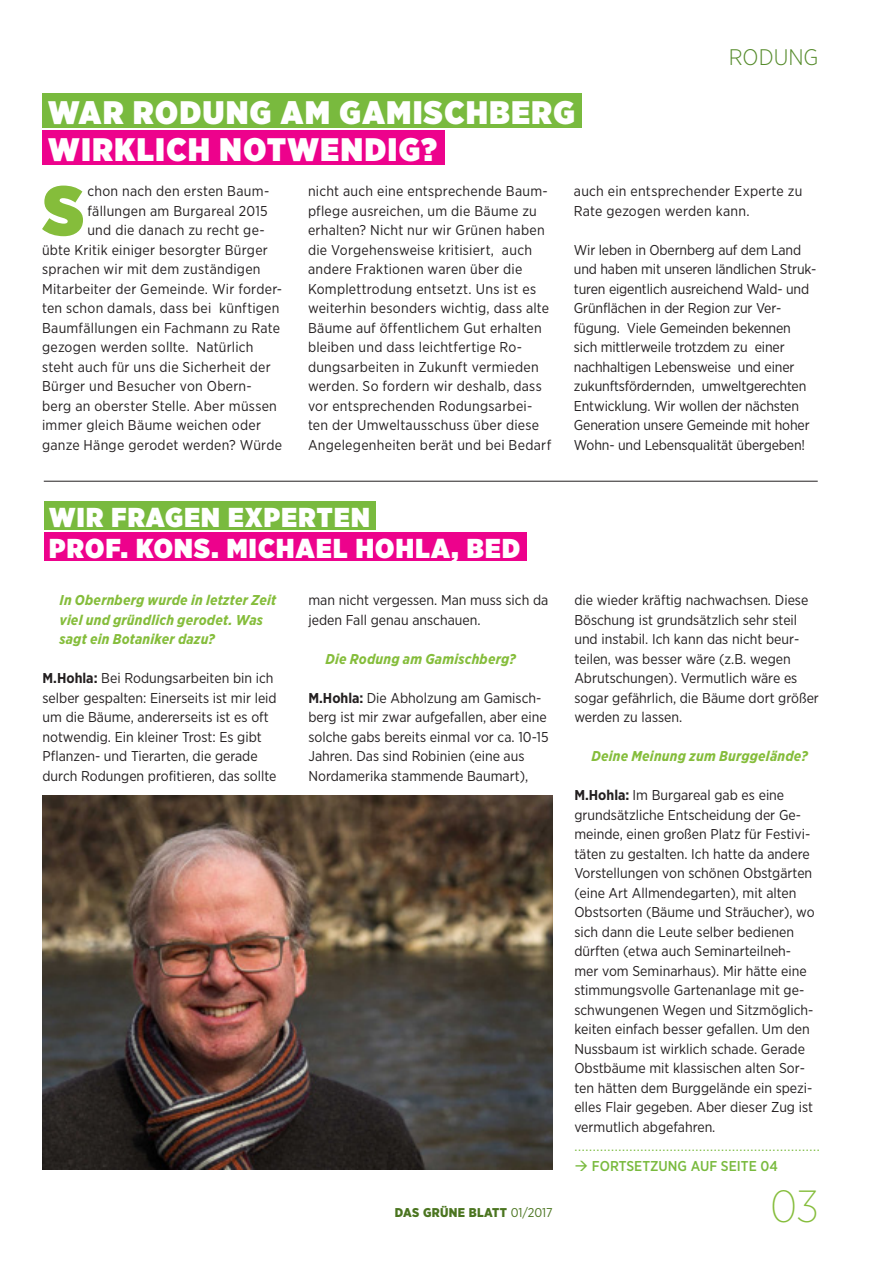
<style>
.page{position:relative;width:893px;height:1263px;background:#fff}
.page>*{position:absolute;margin:0;border:0;box-sizing:border-box;transform-origin:0 0}
.gz_2012_initial_3_z{font:900 69.9px "Gotham Narrow";color:#85bd3b}
.t1{font:200 45px "Gotham Narrow";color:#85bd3b}
.t2{font:900 32.55px "Gotham Narrow";letter-spacing:.05em;color:#fff}
.t3{font:900 27.3px "Gotham Narrow";letter-spacing:.05em;color:#fff}
.t4{font:300 22.5px "Gotham Narrow";color:#558b2b}
.gz_2012_text_n{font:14.25px/19.5px "Gotham Narrow";color:#231f20}
.gz_2012_initial_3_z-2{font:14.25px/19.5px "Gotham Narrow";letter-spacing:.02em;color:#231f20}
.interview_frage_oben{font:italic 700 14.25px/19.5px "Gotham Narrow";letter-spacing:.015em;color:#85bd3b}
.t5{font:500 14.25px "Gotham Narrow";color:#79ba3e}
.t6{font:13.5px "Gotham Narrow";color:#79ba3e}
.t7{font:900 12.75px "Gotham Narrow";letter-spacing:.025em;color:#4b7520}
.s1{font-weight:700}
.s2{font-weight:400}
</style>
<div class="page">
<div style="left:43px;top:131px;width:402px;height:34px;background:#ed028c"></div>
<div style="left:43px;top:94px;width:539px;height:34px;background:#79ba3e"></div>
<hr style="left:44px;top:481px;width:774px;height:1px;background:#231f20">
<div style="left:44px;top:532px;width:483px;height:29px;background:#ed028c"></div>
<div style="left:44px;top:501px;width:332px;height:29px;background:#79ba3e"></div>
<img style="left:42px;top:795px;width:511px;height:374px">
<p class="t2" style="left:48px;top:90px;width:528px">WAR RODUNG AM GAMISCHBERG</p>
<p class="t2" style="left:48px;top:127px;width:390px">WIRKLICH NOTWENDIG?</p>
<p class="t4" style="left:729px;top:43px;width:91px">RODUNG</p>
<p class="gz_2012_initial_3_z" style="left:43px;top:163px;width:42px">S</p>
<p class="gz_2012_initial_3_z-2" style="left:87px;top:181px;width:183px">chon nach den ersten Baum-</p>
<p class="gz_2012_initial_3_z-2" style="left:87px;top:201px;width:182px">fällungen am Burgareal 2015</p>
<p class="gz_2012_initial_3_z-2" style="left:87px;top:220px;width:179px">und die danach zu recht ge-</p>
<p class="gz_2012_initial_3_z-2" style="left:42px;top:240px;width:227px">übte Kritik einiger besorgter Bürger</p>
<p class="gz_2012_initial_3_z-2" style="left:42px;top:259px;width:220px">sprachen wir mit dem zuständigen</p>
<p class="gz_2012_initial_3_z-2" style="left:42px;top:279px;width:241px">Mitarbeiter der Gemeinde. Wir forder-</p>
<p class="gz_2012_initial_3_z-2" style="left:42px;top:298px;width:239px">ten schon damals, dass bei künftigen</p>
<p class="gz_2012_initial_3_z-2" style="left:42px;top:318px;width:239px">Baumfällungen ein Fachmann zu Rate</p>
<p class="gz_2012_initial_3_z-2" style="left:42px;top:337px;width:213px">gezogen werden sollte. Natürlich</p>
<p class="gz_2012_initial_3_z-2" style="left:42px;top:357px;width:230px">steht auch für uns die Sicherheit der</p>
<p class="gz_2012_initial_3_z-2" style="left:42px;top:376px;width:211px">Bürger und Besucher von Obern-</p>
<p class="gz_2012_initial_3_z-2" style="left:42px;top:396px;width:236px">berg an oberster Stelle. Aber müssen</p>
<p class="gz_2012_initial_3_z-2" style="left:42px;top:415px;width:221px">immer gleich Bäume weichen oder</p>
<p class="gz_2012_initial_3_z-2" style="left:42px;top:435px;width:241px">ganze Hänge gerodet werden? Würde</p>
<p class="gz_2012_initial_3_z-2" style="left:308px;top:181px;width:245px">nicht auch eine entsprechende Baum&shy;pflege ausreichen, um die Bäume zu erhalten? Nicht nur wir Grünen haben die Vorgehensweise kritisiert, auch andere Fraktionen waren über die Komplettrodung entsetzt. Uns ist es weiterhin besonders wichtig, dass alte Bäume auf öffentlichem Gut erhalten bleiben und dass leichtfertige Ro&shy;dungsarbeiten in Zukunft vermieden werden. So fordern wir deshalb, dass vor entsprechenden Rodungsarbei&shy;ten der Umweltausschuss über diese Angelegenheiten berät und bei Bedarf</p>
<p class="gz_2012_initial_3_z-2" style="left:574px;top:181px;width:230px">auch ein entsprechender Experte zu<br>Rate gezogen werden kann.</p>
<p class="gz_2012_text_n" style="left:574px;top:240px;width:244px">Wir leben in Obernberg auf dem Land und haben mit unseren ländlichen Struk&shy;turen eigentlich ausreichend Wald- und Grünflächen in der Region zur Ver&shy;fügung. Viele Gemeinden bekennen sich mittlerweile trotzdem zu einer nachhaltigen Lebensweise und einer zukunftsfördernden, umweltgerechten Entwicklung. Wir wollen der nächsten Generation unsere Gemeinde mit hoher Wohn- und Lebensqualität übergeben!</p>
<p class="t3" style="left:49px;top:498px;width:322px">WIR FRAGEN EXPERTEN</p>
<p class="t3" style="left:49px;top:530px;width:473px">PROF. KONS. MICHAEL HOHLA, BED</p>
<p class="interview_frage_oben" style="left:60px;top:590px;width:218px">In Obernberg wurde in letzter Zeit viel und gründlich gerodet. Was sagt ein Botaniker dazu?</p>
<p class="gz_2012_text_n" style="left:43px;top:668px;width:236px"><span class="s1">M.Hohla:</span> Bei Rodungsarbeiten bin ich selber gespalten: Einerseits ist mir leid um die Bäume, andererseits ist es oft notwendig. Ein kleiner Trost: Es gibt Pflanzen- und Tierarten, die gerade durch Rodungen profitieren, das sollte</p>
<p class="gz_2012_text_n" style="left:308px;top:590px;width:241px">man nicht vergessen. Man muss sich da jeden Fall genau anschauen.</p>
<p class="interview_frage_oben" style="left:325px;top:649px;width:192px">Die Rodung am Gamischberg?</p>
<p class="gz_2012_text_n" style="left:308px;top:688px;width:242px"><span class="s1">M.Hohla:</span> Die Abholzung am Gamisch&shy;berg ist mir zwar aufgefallen, aber eine solche gabs bereits einmal vor ca. 10-15<br>Jahren. Das sind Robinien (eine aus Nordamerika stammende Baumart),</p>
<p class="t7" style="left:395px;top:1204px;width:159px">DAS GRÜNE BLATT <span class="s2">01/2017</span></p>
<p class="gz_2012_text_n" style="left:574px;top:590px;width:246px">die wieder kräftig nachwachsen. Diese Böschung ist grundsätzlich sehr steil und instabil. Ich kann das nicht beur&shy;teilen, was besser wäre (z.B. wegen Abrutschungen). Vermutlich wäre es sogar gefährlich, die Bäume dort größer werden zu lassen.</p>
<p class="interview_frage_oben" style="left:591px;top:746px;width:218px">Deine Meinung zum Burggelände?</p>
<p class="gz_2012_text_n" style="left:574px;top:785px;width:242px"><span class="s1">M.Hohla:</span> Im Burgareal gab es eine grundsätzliche Entscheidung der Ge&shy;meinde, einen großen Platz für Festivi&shy;täten zu gestalten. Ich hatte da andere Vorstellungen von schönen Obstgärten (eine Art Allmendegarten), mit alten Obstsorten (Bäume und Sträucher), wo sich dann die Leute selber bedienen dürften (etwa auch Seminarteilneh&shy;mer vom Seminarhaus). Mir hätte eine stimmungsvolle Gartenanlage mit ge&shy;schwungenen Wegen und Sitzmöglich&shy;keiten einfach besser gefallen. Um den Nussbaum ist wirklich schade. Gerade Obstbäume mit klassischen alten Sor&shy;ten hätten dem Burggelände ein spezi&shy;elles Flair gegeben. Aber dieser Zug ist vermutlich abgefahren.</p>
<p class="t6" style="left:574px;top:1137px;width:247px">...................................................................</p>
<p class="t5" style="left:574px;top:1157px;width:205px">→ FORTSETZUNG AUF SEITE 04</p>
<p class="t1" style="left:770px;top:1179px;width:50px">03</p>
</div>
